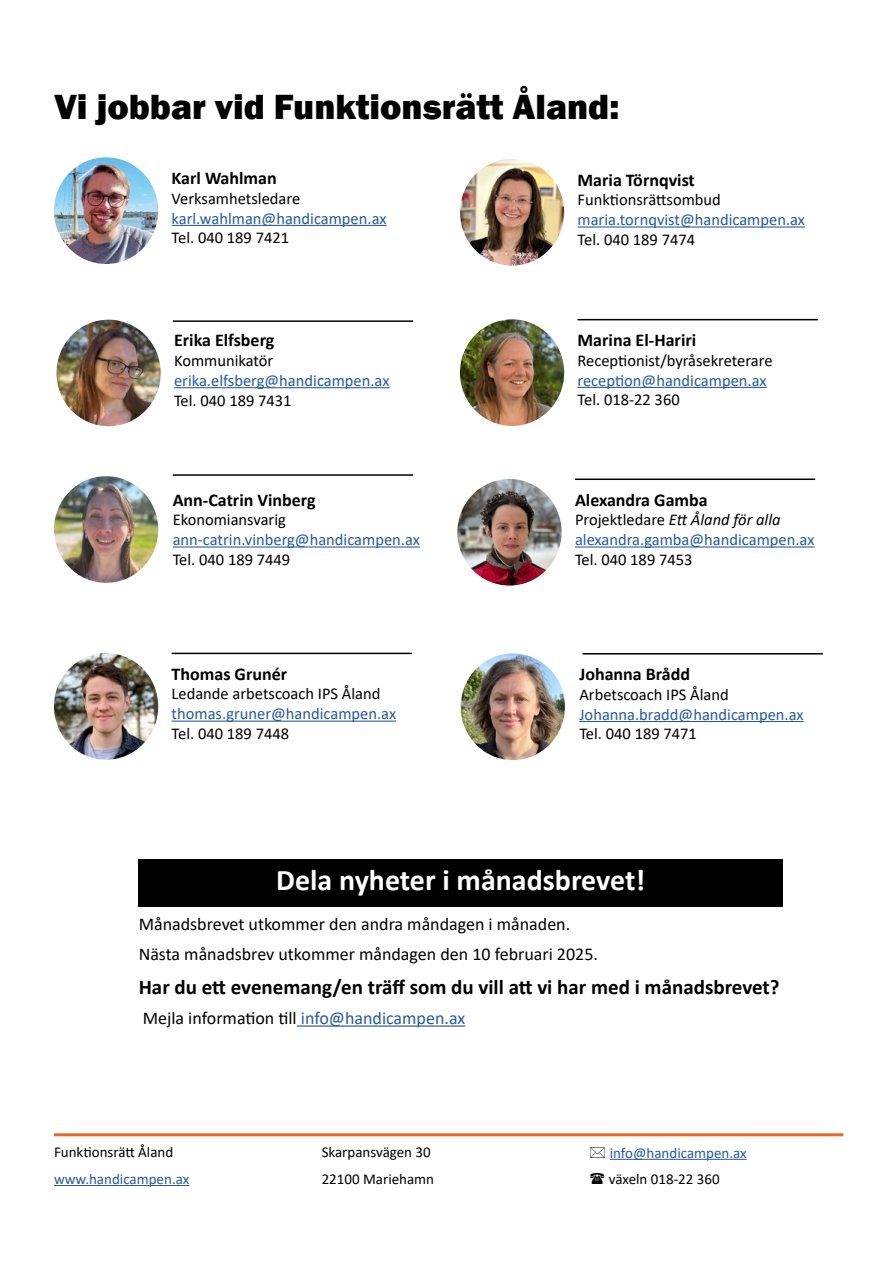
<style>
.page{position:relative;width:893px;height:1263px;background:#fff}
.page>*{position:absolute;margin:0;border:0;box-sizing:border-box;transform-origin:0 0}
.svart_rubrik{font:800 36px "Franklin Gothic";color:#000}
.brödtext{font:700 30px "Calibri";color:#fff}
.brödtext-2{font:700 21px "Calibri";color:#000}
.brödtext-3{font:18px "Calibri";color:#000}
.brödtext-4{font:700 18px "Calibri";color:#000}
.brödtext-5{font:16.5px "Calibri";color:#000}
.brödtext-6{font:16.5px "Calibri";color:#275b9b}
.brödtext-7{font:italic 16.5px "Calibri";color:#000}
.t1{font:15px/26.5px "Calibri";color:#000}
.t2{font:15px "Calibri";color:#275b9b}
.s1{font-style:normal}
.s2{color:#275b9b}
</style>
<div class="page">
<hr style="left:54px;top:1133px;width:789px;height:3px;background:#ec671d">
<hr style="left:54px;top:1185px;width:135px;height:1px;background:#275b9b">
<hr style="left:610px;top:1159px;width:137px;height:1px;background:#275b9b">
<hr style="left:172px;top:225px;width:215px;height:1px;background:#275b9b">
<img style="left:54px;top:157px;width:104px;height:107px">
<hr style="left:173px;top:320px;width:240px;height:2px;background:#000">
<hr style="left:174px;top:387px;width:216px;height:1px;background:#275b9b">
<img style="left:56px;top:320px;width:105px;height:106px">
<hr style="left:578px;top:387px;width:189px;height:1px;background:#275b9b">
<img style="left:460px;top:319px;width:104px;height:107px">
<hr style="left:578px;top:319px;width:240px;height:1px;background:#000">
<hr style="left:575px;top:546px;width:239px;height:1px;background:#275b9b">
<img style="left:457px;top:479px;width:105px;height:107px">
<hr style="left:575px;top:478px;width:240px;height:2px;background:#000">
<hr style="left:173px;top:546px;width:247px;height:1px;background:#275b9b">
<img style="left:54px;top:476px;width:104px;height:107px">
<hr style="left:173px;top:474px;width:240px;height:2px;background:#000">
<hr style="left:172px;top:721px;width:224px;height:1px;background:#275b9b">
<img style="left:54px;top:653px;width:104px;height:107px">
<hr style="left:172px;top:653px;width:240px;height:1px;background:#000">
<div style="left:139px;top:859px;width:644px;height:47px;background:#000"></div>
<hr style="left:297px;top:1025px;width:168px;height:2px;background:#275b9b">
<hr style="left:579px;top:721px;width:225px;height:1px;background:#275b9b">
<hr style="left:583px;top:653px;width:240px;height:1px;background:#000">
<img style="left:461px;top:653px;width:104px;height:107px">
<hr style="left:578px;top:226px;width:227px;height:2px;background:#275b9b">
<img style="left:460px;top:159px;width:104px;height:107px">
<h2 class="svart_rubrik" style="left:54px;top:84px;width:567px">Vi jobbar vid Funktionsrätt Åland:</h2>
<p class="brödtext-4" style="left:172px;top:165px;width:107px">Karl Wahlman</p>
<p class="brödtext-5" style="left:172px;top:187px;width:130px">Verksamhetsledare</p>
<p class="brödtext-6" style="left:172px;top:207px;width:216px">karl.wahlman@handicampen.ax</p>
<p class="brödtext-5" style="left:172px;top:226px;width:119px">Tel. 040 189 7421</p>
<p class="brödtext-4" style="left:174px;top:327px;width:102px">Erika Elfsberg</p>
<p class="brödtext-5" style="left:174px;top:349px;width:101px">Kommunikatör</p>
<p class="brödtext-6" style="left:174px;top:369px;width:217px">erika.elfsberg@handicampen.ax</p>
<p class="brödtext-5" style="left:174px;top:389px;width:119px">Tel. 040 189 7431</p>
<p class="brödtext-4" style="left:173px;top:487px;width:144px">Ann-Catrin Vinberg</p>
<p class="brödtext-5" style="left:173px;top:508px;width:115px">Ekonomiansvarig</p>
<p class="brödtext-6" style="left:173px;top:528px;width:249px">ann-catrin.vinberg@handicampen.ax</p>
<p class="brödtext-5" style="left:173px;top:548px;width:119px">Tel. 040 189 7449</p>
<p class="brödtext-4" style="left:172px;top:661px;width:117px">Thomas Grunér</p>
<p class="brödtext-5" style="left:172px;top:682px;width:210px">Ledande arbetscoach IPS Åland</p>
<p class="brödtext-6" style="left:172px;top:702px;width:226px">thomas.gruner@handicampen.ax</p>
<p class="brödtext-5" style="left:172px;top:722px;width:119px">Tel. 040 189 7448</p>
<p class="brödtext-4" style="left:578px;top:167px;width:119px">Maria Törnqvist</p>
<p class="brödtext-5" style="left:578px;top:188px;width:145px">Funktionsrättsombud</p>
<p class="brödtext-6" style="left:578px;top:208px;width:229px">maria.tornqvist@handicampen.ax</p>
<p class="brödtext-5" style="left:578px;top:228px;width:119px">Tel. 040 189 7474</p>
<p class="brödtext-4" style="left:578px;top:327px;width:120px">Marina El-Hariri</p>
<p class="brödtext-5" style="left:578px;top:349px;width:197px">Receptionist/byråsekreterare</p>
<p class="brödtext-6" style="left:578px;top:369px;width:191px">reception@handicampen.ax</p>
<p class="brödtext-5" style="left:578px;top:388px;width:104px">Tel. 018-22 360</p>
<p class="brödtext-4" style="left:575px;top:487px;width:134px">Alexandra Gamba</p>
<p class="brödtext-7" style="left:575px;top:508px;width:207px"><span class="s1">Projektledare</span> Ett Åland för alla</p>
<p class="brödtext-6" style="left:575px;top:528px;width:241px">alexandra.gamba@handicampen.ax</p>
<p class="brödtext-5" style="left:575px;top:548px;width:119px">Tel. 040 189 7453</p>
<p class="brödtext-4" style="left:579px;top:661px;width:112px">Johanna Brådd</p>
<p class="brödtext-5" style="left:579px;top:683px;width:151px">Arbetscoach IPS Åland</p>
<p class="brödtext-6" style="left:579px;top:703px;width:226px">Johanna.bradd@handicampen.ax</p>
<p class="brödtext-5" style="left:579px;top:722px;width:119px">Tel. 040 189 7471</p>
<p class="brödtext" style="left:276px;top:859px;width:371px">Dela nyheter i månadsbrevet!</p>
<p class="brödtext-3" style="left:139px;top:912px;width:433px">Månadsbrevet utkommer den andra måndagen i månaden.</p>
<p class="brödtext-3" style="left:139px;top:942px;width:461px">Nästa månadsbrev utkommer måndagen den 10 februari 2025.</p>
<p class="brödtext-2" style="left:139px;top:972px;width:642px">Har du ett evenemang/en träff som du vill att vi har med i månadsbrevet?</p>
<p class="brödtext-3" style="left:143px;top:1005px;width:324px">Mejla information till <span class="s2">info@handicampen.ax</span></p>
<p class="t1" style="left:54px;top:1139px;width:121px">Funktionsrätt Åland</p>
<p class="t2" style="left:54px;top:1168px;width:137px">www.handicampen.ax</p>
<p class="t1" style="left:322px;top:1139px;width:114px">Skarpansvägen 30<br>22100 Mariehamn</p>
<p class="t2" style="left:610px;top:1142px;width:139px">info@handicampen.ax</p>
<p class="t1" style="left:609px;top:1165px;width:112px">växeln 018-22 360</p>
</div>
